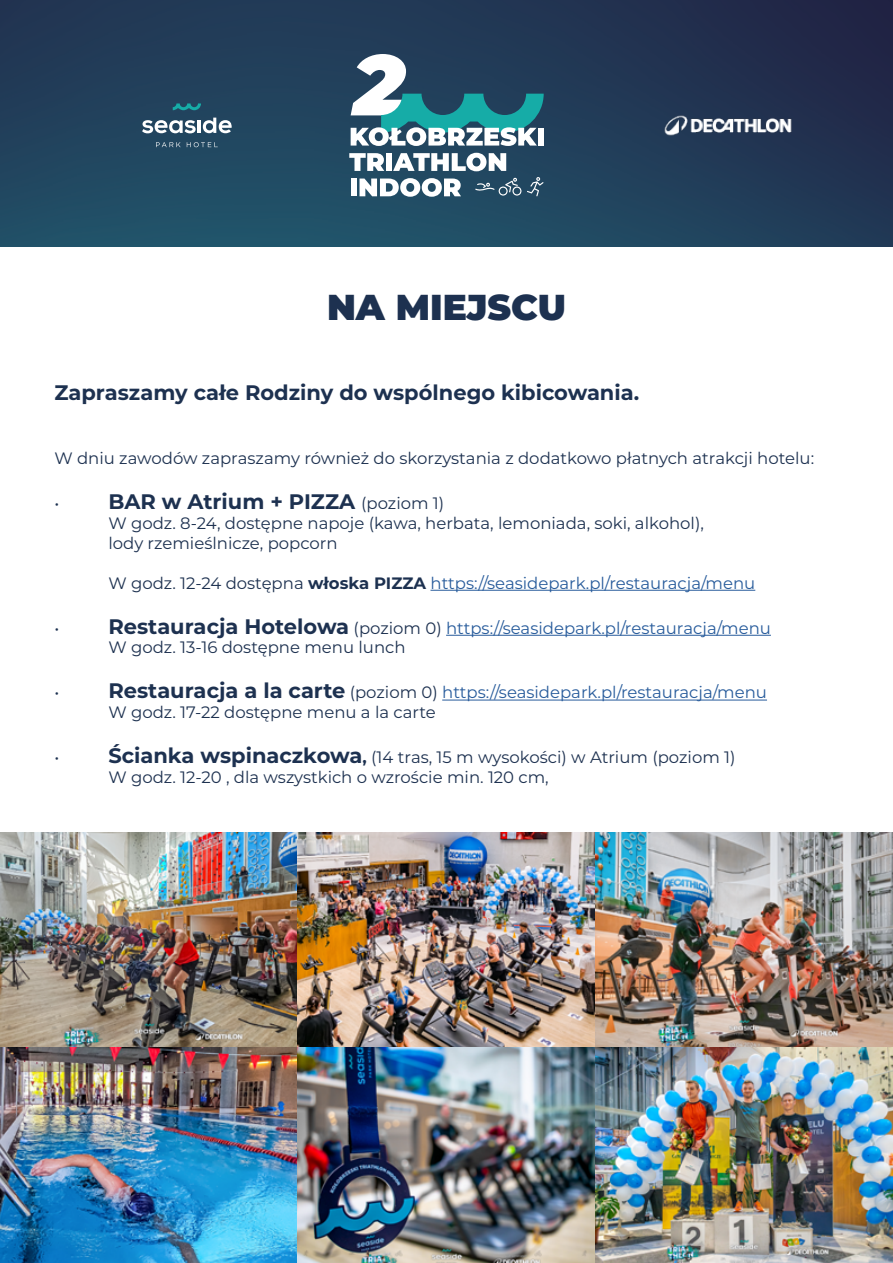
<style>
.page{position:relative;width:893px;height:1263px;background:#fff}
.page>*{position:absolute;margin:0;border:0;box-sizing:border-box;transform-origin:0 0}
.t1{font:900 36px "Montserrat";color:#1d3150}
.t2{font:700 21px "Montserrat";color:#1d3150}
.t3{font:16.5px/19.8px "Montserrat";color:#1d3150}
.t4{font:16.5px/19.8px "Montserrat";color:#275b9b}
.s1{font-weight:400;font-size:16.5px}
.s2{color:#1d3150}
.s3{font-weight:700;color:#1d3150}
.s4{font-weight:700;font-size:21px;color:#1d3150}
.s5{font-weight:700;font-size:21px}
.s6{color:#275b9b}
.s7{font-weight:700}
</style>
<div class="page">
<img style="left:1px;top:0;width:892px;height:247px">
<svg style="left:475px;top:178px;width:46px;height:18px"></svg>
<svg style="left:527px;top:177px;width:16px;height:19px"></svg>
<svg style="left:351px;top:54px;width:193px;height:92px"></svg>
<div style="left:538px;top:128px;width:6px;height:18px;background:#fff"></div>
<svg style="left:349px;top:153px;width:35px;height:18px"></svg>
<div style="left:386px;top:153px;width:6px;height:18px;background:#fff"></div>
<svg style="left:393px;top:153px;width:113px;height:18px"></svg>
<div style="left:351px;top:179px;width:6px;height:17px;background:#fff"></div>
<svg style="left:359px;top:178px;width:102px;height:19px"></svg>
<svg style="left:142px;top:118px;width:90px;height:15px"></svg>
<svg style="left:173px;top:103px;width:28px;height:7px"></svg>
<svg style="left:156px;top:142px;width:25px;height:5px"></svg>
<svg style="left:187px;top:142px;width:31px;height:5px"></svg>
<img style="left:661px;top:112px;width:134px;height:27px">
<hr style="left:430px;top:590px;width:325px;height:1px;background:#275b9b">
<hr style="left:446px;top:635px;width:325px;height:1px;background:#275b9b">
<hr style="left:442px;top:700px;width:325px;height:1px;background:#275b9b">
<img style="left:0;top:832px;width:298px;height:215px">
<img style="left:0;top:1047px;width:298px;height:216px">
<img style="left:298px;top:832px;width:297px;height:215px">
<img style="left:298px;top:1047px;width:297px;height:216px">
<img style="left:595px;top:832px;width:298px;height:215px">
<img style="left:595px;top:1047px;width:298px;height:216px">
<h1 class="t1" style="left:327px;top:280px;width:240px">NA MIEJSCU</h1>
<p class="t2" style="left:54px;top:377px;width:586px">Zapraszamy całe Rodziny do wspólnego kibicowania.</p>
<p class="t3" style="left:54px;top:448px;width:761px">W dniu zawodów zapraszamy również do skorzystania z dodatkowo płatnych atrakcji hotelu:</p>
<p class="t2" style="left:54px;top:487px;width:391px"><span class="s1">•</span> BAR w Atrium + PIZZA <span class="s1">(poziom 1)</span></p>
<p class="t3" style="left:108px;top:513px;width:597px">W godz. 8-24, dostępne napoje (kawa, herbata, lemoniada, soki, alkohol), lody rzemieślnicze, popcorn</p>
<p class="t4" style="left:108px;top:572px;width:648px"><span class="s2">W godz. 12-24 dostępna</span> <span class="s3">włoska PIZZA</span> https://seasidepark.pl/restauracja/menu</p>
<p class="t4" style="left:108px;top:617px;width:664px;text-indent:-54px"><span class="s2">•</span> <span class="s4">Restauracja Hotelowa</span> <span class="s2">(poziom 0)</span> https://seasidepark.pl/restauracja/menu<br><span class="s2">W godz. 13-16 dostępne menu lunch</span></p>
<p class="t3" style="left:108px;top:682px;width:660px;text-indent:-54px">• <span class="s5">Restauracja a la carte</span> (poziom 0) <span class="s6">https://seasidepark.pl/restauracja/menu<br></span>W godz. 17-22 dostępne menu a la carte</p>
<p class="t3" style="left:108px;top:747px;width:629px;text-indent:-54px">• <span class="s5">Ścianka wspinaczkowa</span><span class="s7">,</span> (14 tras, 15 m wysokości) w Atrium (poziom 1)<br>W godz. 12-20 , dla wszystkich o wzroście min. 120 cm,</p>
</div>
